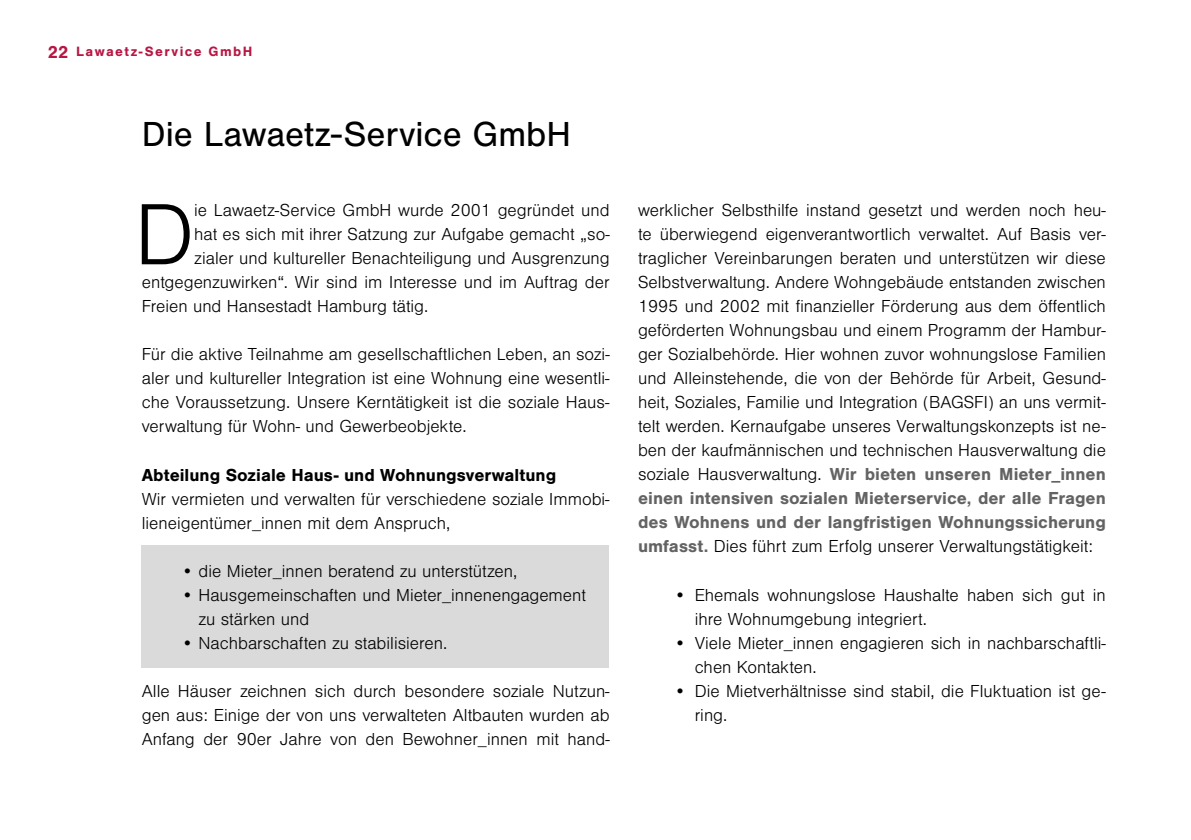
<style>
.page{position:relative;width:1191px;height:840px;background:#fff}
.page>*{position:absolute;margin:0;border:0;box-sizing:border-box;transform-origin:0 0}
.t1{font:300 90px "Nimbus San";color:#000}
.t2{font:36px "Nimbus San";color:#000}
.t3{font:300 18px/24px "Nimbus San";color:#000}
.t4{font:700 18px "Nimbus San";color:#000}
.t5{font:700 14px "Nimbus San";letter-spacing:.1em;color:#b81643}
.s1{font-size:18px}
.s2{font-weight:700;color:#646363}
</style>
<div class="page">
<div style="left:142px;top:545px;width:467px;height:122px;background:#dadada"></div>
<p class="t5" style="left:48px;top:43px;width:206px"><span class="s1">22</span> Lawaetz-Service GmbH</p>
<h2 class="t2" style="left:142px;top:114px;width:431px">Die Lawaetz-Service GmbH</h2>
<h1 class="t1" style="left:135px;top:187px;width:61px">D</h1>
<p class="t3" style="left:194px;top:199px;width:417px">ie Lawaetz-Service GmbH wurde 2001 gegründet und</p>
<p class="t3" style="left:194px;top:223px;width:417px">hat es sich mit ihrer Satzung zur Aufgabe gemacht „so-</p>
<p class="t3" style="left:194px;top:247px;width:417px">zialer und kultureller Benachteiligung und Ausgrenzung</p>
<p class="t3" style="left:142px;top:271px;width:469px">entgegenzuwirken“. Wir sind im Interesse und im Auftrag der</p>
<p class="t3" style="left:142px;top:295px;width:288px">Freien und Hansestadt Hamburg tätig.</p>
<p class="t3" style="left:142px;top:343px;width:469px;text-align:justify">Für die aktive Teilnahme am gesellschaftlichen Leben, an sozi&shy;aler und kultureller Integration ist eine Wohnung eine wesentli&shy;che Voraussetzung. Unsere Kerntätigkeit ist die soziale Haus&shy;verwaltung für Wohn- und Gewerbeobjekte.</p>
<p class="t4" style="left:142px;top:464px;width:416px">Abteilung Soziale Haus- und Wohnungsverwaltung</p>
<p class="t3" style="left:142px;top:487px;width:469px">Wir vermieten und verwalten für verschiedene soziale Immobi&shy;lieneigentümer_innen mit dem Anspruch,</p>
<p class="t3" style="left:181px;top:559px;width:337px">• die Mieter_innen beratend zu unterstützen,</p>
<p class="t3" style="left:198px;top:583px;width:389px;text-indent:-17px">• Hausgemeinschaften und Mieter_innenengagement zu stärken und</p>
<p class="t3" style="left:181px;top:631px;width:267px">• Nachbarschaften zu stabilisieren.</p>
<p class="t3" style="left:142px;top:679px;width:469px;text-align:justify">Alle Häuser zeichnen sich durch besondere soziale Nutzun&shy;gen aus: Einige der von uns verwalteten Altbauten wurden ab Anfang der 90er Jahre von den Bewohner_innen mit hand-</p>
<p class="t3" style="left:638px;top:199px;width:469px;text-align:justify">werklicher Selbsthilfe instand gesetzt und werden noch heu&shy;te überwiegend eigenverantwortlich verwaltet. Auf Basis ver&shy;traglicher Vereinbarungen beraten und unterstützen wir diese Selbstverwaltung. Andere Wohngebäude entstanden zwischen 1995 und 2002 mit finanzieller Förderung aus dem öffentlich geförderten Wohnungsbau und einem Programm der Hambur&shy;ger Sozialbehörde. Hier wohnen zuvor wohnungslose Familien und Alleinstehende, die von der Behörde für Arbeit, Gesund&shy;heit, Soziales, Familie und Integration (BAGSFI) an uns vermit&shy;telt werden. Kernaufgabe unseres Verwaltungskonzepts ist ne&shy;ben der kaufmännischen und technischen Hausverwaltung die soziale Hausverwaltung. <span class="s2">Wir bieten unseren Mieter_innen einen intensiven sozialen Mieterservice, der alle Fragen des Wohnens und der langfristigen Wohnungssicherung umfasst.</span> Dies führt zum Erfolg unserer Verwaltungstätigkeit:</p>
<p class="t3" style="left:695px;top:582px;width:413px;text-indent:-21px">• Ehemals wohnungslose Haushalte haben sich gut in ihre Wohnumgebung integriert.</p>
<p class="t3" style="left:695px;top:630px;width:413px;text-indent:-21px">• Viele Mieter_innen engagieren sich in nachbarschaftli&shy;chen Kontakten.</p>
<p class="t3" style="left:695px;top:678px;width:413px;text-indent:-21px">• Die Mietverhältnisse sind stabil, die Fluktuation ist ge&shy;ring.</p>
</div>
